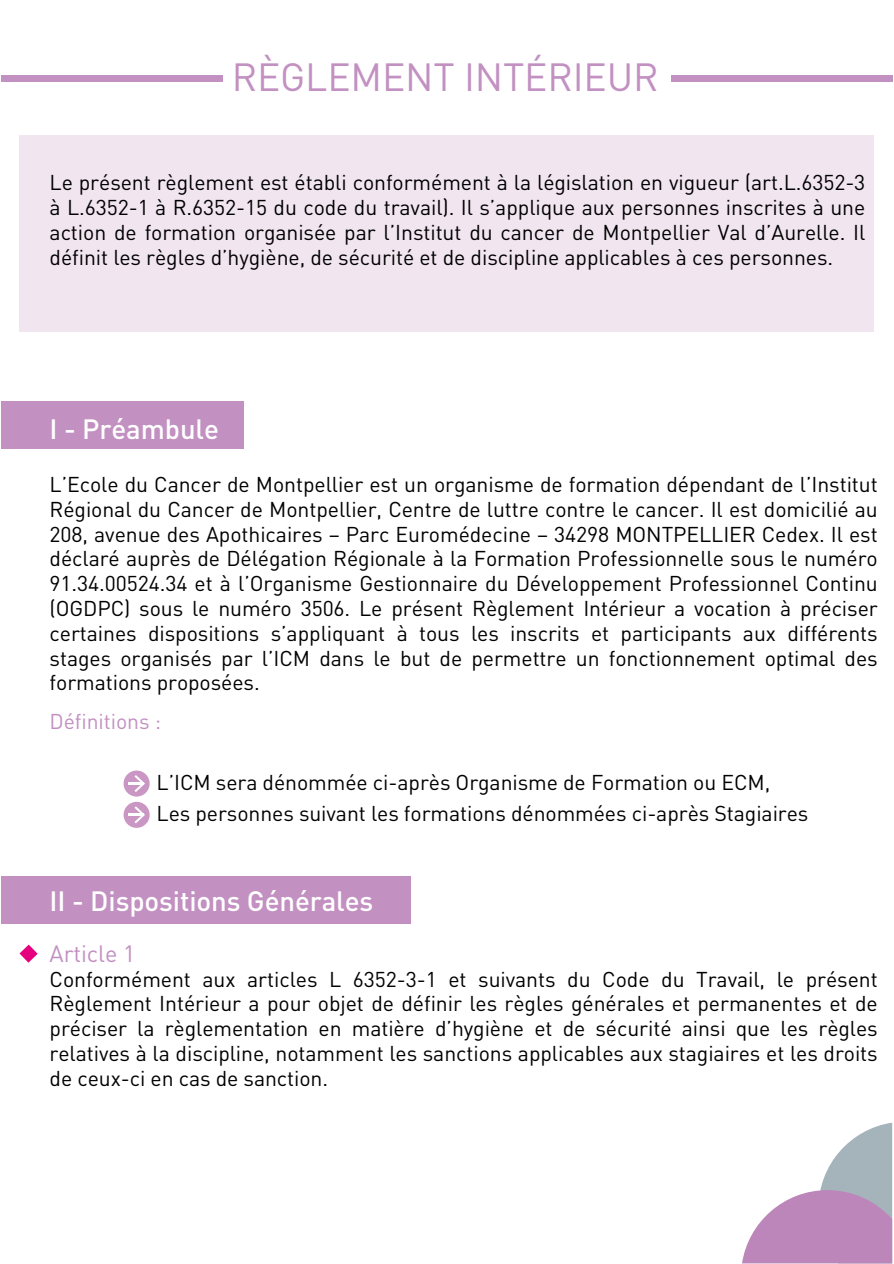
<style>
.page{position:relative;width:894px;height:1264px;background:#fff}
.page>*{position:absolute;margin:0;border:0;box-sizing:border-box;transform-origin:0 0}
.t1{font:38.85px "DINOT";letter-spacing:-.005em;color:#c290c1}
.t2{font:500 27.6px "DINOT";letter-spacing:-.005em;color:#fff}
.t3{font:23.4px "DINOT";letter-spacing:-.005em;color:#c290c1}
.t4{font:21.15px/24.8px "DINOT";letter-spacing:-.005em;color:#000;text-align:justify}
.t5{font:21.15px "DINOT";letter-spacing:-.005em;color:#c290c1}
</style>
<div class="page">
<svg style="left:19px;top:944px;width:19px;height:18px"></svg>
<div style="left:123px;top:770px;width:27px;height:26px;background:#ca97c4;border-radius:50%"></div>
<svg style="left:128px;top:775px;width:17px;height:17px"></svg>
<svg style="left:123px;top:801px;width:27px;height:26px"></svg>
<svg style="left:128px;top:806px;width:17px;height:17px"></svg>
<div style="left:1px;top:876px;width:410px;height:47px;background:#c290c1"></div>
<div style="left:1px;top:401px;width:243px;height:48px;background:#c290c1"></div>
<div style="left:19px;top:135px;width:854px;height:197px;background:#f1e5f0"></div>
<div style="left:1px;top:75px;width:890px;height:7px;background:#c290c1"></div>
<div style="left:223px;top:63px;width:447px;height:31px;background:#fff"></div>
<svg style="left:742px;top:1123px;width:149px;height:140px"></svg>
<h1 class="t1" style="left:232px;top:51px;width:428px">RÈGLEMENT INTÉRIEUR</h1>
<p class="t4" style="left:50px;top:169px;width:817px">Le présent règlement est établi conformément à la législation en vigueur (art.L.6352-3 à L.6352-1 à R.6352-15 du code du travail). Il s’applique aux personnes inscrites à une action de formation organisée par l’Institut du cancer de Montpellier Val d’Aurelle. Il définit les règles d’hygiène, de sécurité et de discipline applicables à ces personnes.</p>
<p class="t2" style="left:50px;top:410px;width:171px">I - Préambule</p>
<h2 class="t4" style="left:50px;top:471px;width:829px">L’Ecole du Cancer de Montpellier est un organisme de formation dépendant de l’Institut Régional du Cancer de Montpellier, Centre de luttre contre le cancer. Il est domicilié au 208, avenue des Apothicaires – Parc Euromédecine – 34298 MONTPELLIER Cedex. Il est déclaré auprès de Délégation Régionale à la Formation Professionnelle sous le numéro 91.34.00524.34 et à l’Organisme Gestionnaire du Développement Professionnel Continu (OGDPC) sous le numéro 3506. Le présent Règlement Intérieur a vocation à préciser certaines dispositions s’appliquant à tous les inscrits et participants aux différents stages organisés par l’ICM dans le but de permettre un fonctionnement optimal des formations proposées.</h2>
<p class="t5" style="left:50px;top:706px;width:113px">Définitions :</p>
<p class="t4" style="left:156px;top:769px;width:615px">L’ICM sera dénommée ci-après Organisme de Formation ou ECM,</p>
<p class="t4" style="left:156px;top:800px;width:653px">Les personnes suivant les formations dénommées ci-après Stagiaires</p>
<p class="t2" style="left:50px;top:881px;width:325px">II - Dispositions Générales</p>
<h2 class="t3" style="left:50px;top:937px;width:87px">Article 1</h2>
<p class="t4" style="left:50px;top:965px;width:829px">Conformément aux articles L 6352-3-1 et suivants du Code du Travail, le présent Règlement Intérieur a pour objet de définir les règles générales et permanentes et de préciser la règlementation en matière d’hygiène et de sécurité ainsi que les règles relatives à la discipline, notamment les sanctions applicables aux stagiaires et les droits de ceux-ci en cas de sanction.</p>
</div>
